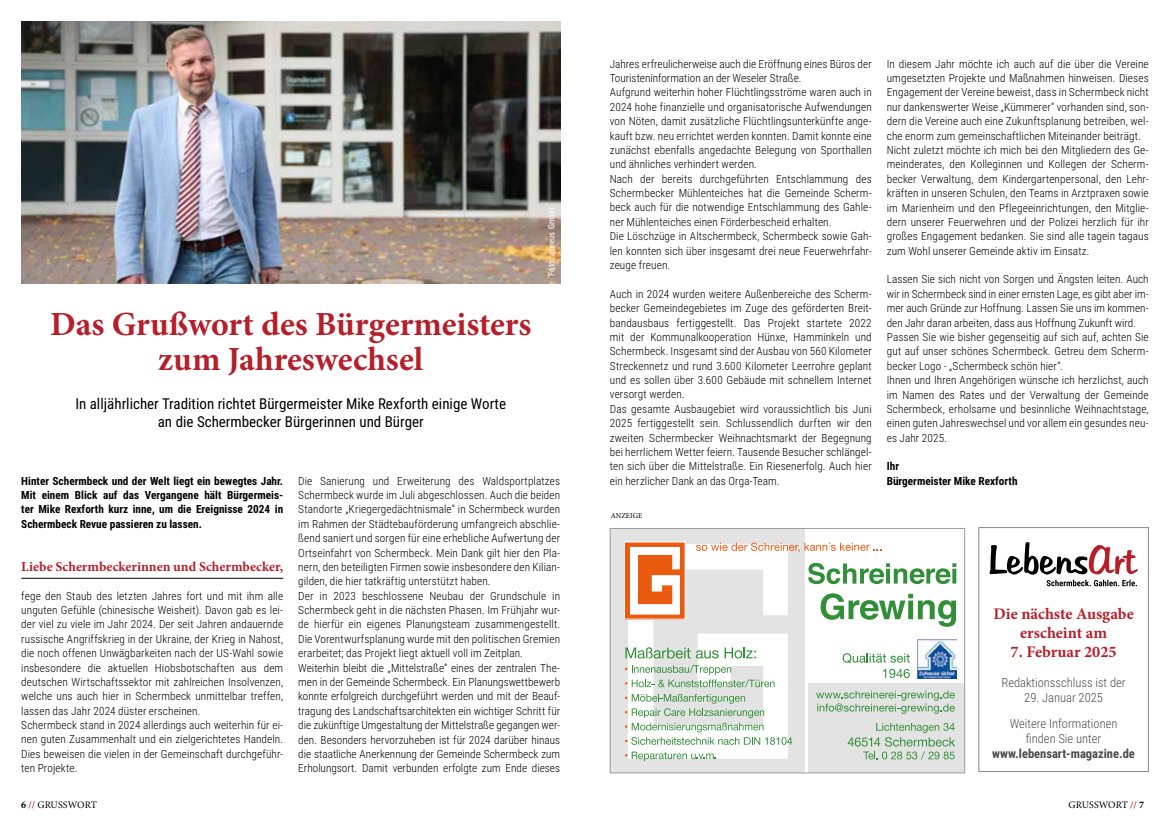
<style>
.page{position:relative;width:1170px;height:833px;background:#fff}
.page>*{position:absolute;margin:0;border:0;box-sizing:border-box;transform-origin:0 0}
.t1{font:700 33.75px/35px "Minion Pro";color:#b61f29;text-align:center}
.t2{font:700 16.25px/18.8px "Minion Pro";color:#b61f29;text-align:center}
.t3{font:15px/17.5px "Roboto Condensed";color:#000;text-align:center}
.t4{font:700 13.75px "Minion Pro";color:#b61f29}
.t5{font:300 12.5px/26.2px "Roboto Condensed";color:#4a4a49;text-align:center}
.t6{font:700 12.5px "Roboto Condensed";color:#4a4a49}
.t7{font:300 11.25px/14.4px "Roboto Condensed";letter-spacing:.01em;color:#000}
.t8{font:700 11.25px/14.4px "Roboto Condensed";color:#000;text-align:justify}
.t9{font:10px "Minion Pro";letter-spacing:.005em;color:#000}
.t10{font:8.75px "Roboto Condensed";letter-spacing:.025em;color:#fff}
.t11{font:7.5px "Minion Pro";color:#000}
.s1{font-weight:700}
.s2{font-weight:700;color:#b61f29}
</style>
<div class="page">
<div style="left:978px;top:527px;width:170px;height:245px;background:#fff;border:1px solid #878787"></div>
<svg style="left:989px;top:542px;width:148px;height:32px"></svg>
<svg style="left:1046px;top:580px;width:90px;height:6px"></svg>
<img style="left:21px;top:21px;width:539px;height:262px">
<hr style="left:21px;top:578px;width:262px;height:1px;background:#000">
<div style="left:610px;top:528px;width:194px;height:245px;background:#e3e3e3"></div>
<div style="left:624px;top:541px;width:61px;height:78px;border:1px solid #fff"></div>
<div style="left:808px;top:683px;width:156px;height:90px;background:#e3e3e3"></div>
<svg style="left:625px;top:542px;width:331px;height:219px"></svg>
<div style="left:609px;top:528px;width:355px;height:245px;border:1px solid #9d9d9c"></div>
<h1 class="t1" style="left:50px;top:306px;width:483px">Das Grußwort des Bürgermeisters zum Jahreswechsel</h1>
<h3 class="t3" style="left:75px;top:394px;width:432px">In alljährlicher Tradition richtet Bürgermeister Mike Rexforth einige Worte an die Schermbecker Bürgerinnen und Bürger</h3>
<p class="t10" style="left:545px;top:276px;width:70px;rotate:-90deg">Foto: aureus GmbH</p>
<p class="t8" style="left:21px;top:473px;width:263px">Hinter Schermbeck und der Welt liegt ein bewegtes Jahr.<br>Mit einem Blick auf das Vergangene hält Bürgermeis&shy;ter Mike Rexforth kurz inne, um die Ereignisse 2024 in Schermbeck Revue passieren zu lassen.</p>
<p class="t4" style="left:21px;top:557px;width:263px">Liebe Schermbeckerinnen und Schermbecker,</p>
<p class="t7" style="left:21px;top:588px;width:263px">fege den Staub des letzten Jahres fort und mit ihm alle unguten Gefühle (chinesische Weisheit). Davon gab es lei&shy;der viel zu viele im Jahr 2024. Der seit Jahren andauernde russische Angriffskrieg in der Ukraine, der Krieg in Nahost, die noch offenen Unwägbarkeiten nach der US-Wahl sowie insbesondere die aktuellen Hiobsbotschaften aus dem deutschen Wirtschaftssektor mit zahlreichen Insolvenzen, welche uns auch hier in Schermbeck unmittelbar treffen, lassen das Jahr 2024 düster erscheinen.<br>Schermbeck stand in 2024 allerdings auch weiterhin für ei&shy;nen guten Zusammenhalt und ein zielgerichtetes Handeln.<br>Dies beweisen die vielen in der Gemeinschaft durchgeführ&shy;ten Projekte.</p>
<p class="t7" style="left:298px;top:473px;width:263px">Die Sanierung und Erweiterung des Waldsportplatzes Schermbeck wurde im Juli abgeschlossen. Auch die beiden Standorte „Kriegergedächtnismale“ in Schermbeck wurden im Rahmen der Städtebauförderung umfangreich abschlie&shy;ßend saniert und sorgen für eine erhebliche Aufwertung der Ortseinfahrt von Schermbeck. Mein Dank gilt hier den Pla&shy;nern, den beteiligten Firmen sowie insbesondere den Kilian&shy;gilden, die hier tatkräftig unterstützt haben.<br>Der in 2023 beschlossene Neubau der Grundschule in Schermbeck geht in die nächsten Phasen. Im Frühjahr wur&shy;de hierfür ein eigenes Planungsteam zusammengestellt.<br>Die Vorentwurfsplanung wurde mit den politischen Gremien erarbeitet; das Projekt liegt aktuell voll im Zeitplan.<br>Weiterhin bleibt die „Mittelstraße“ eines der zentralen The&shy;men in der Gemeinde Schermbeck. Ein Planungswettbewerb konnte erfolgreich durchgeführt werden und mit der Beauf&shy;tragung des Landschaftsarchitekten ein wichtiger Schritt für die zukünftige Umgestaltung der Mittelstraße gegangen wer&shy;den. Besonders hervorzuheben ist für 2024 darüber hinaus die staatliche Anerkennung der Gemeinde Schermbeck zum Erholungsort. Damit verbunden erfolgte zum Ende dieses</p>
<p class="t7" style="left:609px;top:56px;width:263px">Jahres erfreulicherweise auch die Eröffnung eines Büros der Touristeninformation an der Weseler Straße.<br>Aufgrund weiterhin hoher Flüchtlingsströme waren auch in 2024 hohe finanzielle und organisatorische Aufwendungen von Nöten, damit zusätzliche Flüchtlingsunterkünfte ange&shy;kauft bzw. neu errichtet werden konnten. Damit konnte eine zunächst ebenfalls angedachte Belegung von Sporthallen und ähnliches verhindert werden.<br>Nach der bereits durchgeführten Entschlammung des Schermbecker Mühlenteiches hat die Gemeinde Scherm&shy;beck auch für die notwendige Entschlammung des Gahle&shy;ner Mühlenteiches einen Förderbescheid erhalten.<br>Die Löschzüge in Altschermbeck, Schermbeck sowie Gah&shy;len konnten sich über insgesamt drei neue Feuerwehrfahr&shy;zeuge freuen.</p>
<p class="t7" style="left:609px;top:286px;width:263px">Auch in 2024 wurden weitere Außenbereiche des Scherm&shy;becker Gemeindegebietes im Zuge des geförderten Breit&shy;bandausbaus fertiggestellt. Das Projekt startete 2022 mit der Kommunalkooperation Hünxe, Hamminkeln und Schermbeck. Insgesamt sind der Ausbau von 560 Kilometer Streckennetz und rund 3.600 Kilometer Leerrohre geplant und es sollen über 3.600 Gebäude mit schnellem Internet versorgt werden.<br>Das gesamte Ausbaugebiet wird voraussichtlich bis Juni 2025 fertiggestellt sein. Schlussendlich durften wir den zweiten Schermbecker Weihnachtsmarkt der Begegnung bei herrlichem Wetter feiern. Tausende Besucher schlängel&shy;ten sich über die Mittelstraße. Ein Riesenerfolg. Auch hier ein herzlicher Dank an das Orga-Team.</p>
<p class="t11" style="left:610px;top:510px;width:33px">ANZEIGE</p>
<p class="t7" style="left:886px;top:56px;width:263px">In diesem Jahr möchte ich auch auf die über die Vereine umgesetzten Projekte und Maßnahmen hinweisen. Dieses Engagement der Vereine beweist, dass in Schermbeck nicht nur dankenswerter Weise „Kümmerer“ vorhanden sind, son&shy;dern die Vereine auch eine Zukunftsplanung betreiben, wel&shy;che enorm zum gemeinschaftlichen Miteinander beiträgt.<br>Nicht zuletzt möchte ich mich bei den Mitgliedern des Ge&shy;meinderates, den Kolleginnen und Kollegen der Scherm&shy;becker Verwaltung, dem Kindergartenpersonal, den Lehr&shy;kräften in unseren Schulen, den Teams in Arztpraxen sowie im Marienheim und den Pflegeeinrichtungen, den Mitglie&shy;dern unserer Feuerwehren und der Polizei herzlich für ihr großes Engagement bedanken. Sie sind alle tagein tagaus zum Wohl unserer Gemeinde aktiv im Einsatz.</p>
<p class="t7" style="left:886px;top:272px;width:263px">Lassen Sie sich nicht von Sorgen und Ängsten leiten. Auch wir in Schermbeck sind in einer ernsten Lage, es gibt aber im&shy;mer auch Gründe zur Hoffnung. Lassen Sie uns im kommen&shy;den Jahr daran arbeiten, dass aus Hoffnung Zukunft wird.<br>Passen Sie wie bisher gegenseitig auf sich auf, achten Sie gut auf unser schönes Schermbeck. Getreu dem Scherm&shy;becker Logo - „Schermbeck schön hier“.<br>Ihnen und Ihren Angehörigen wünsche ich herzlichst, auch im Namen des Rates und der Verwaltung der Gemeinde Schermbeck, erholsame und besinnliche Weihnachtstage, einen guten Jahreswechsel und vor allem ein gesundes neu&shy;es Jahr 2025.</p>
<p class="t8" style="left:886px;top:459px;width:132px">Ihr<br>Bürgermeister Mike Rexforth</p>
<h2 class="t2" style="left:993px;top:604px;width:142px">Die nächste Ausgabe erscheint am</h2>
<h2 class="t2" style="left:1010px;top:642px;width:107px">7. Februar 2025</h2>
<p class="t5" style="left:1001px;top:669px;width:126px">Redaktionsschluss ist der</p>
<p class="t5" style="left:1009px;top:684px;width:109px">29. Januar 2025<br>Weitere Informationen</p>
<p class="t5" style="left:1025px;top:725px;width:77px">finden Sie unter</p>
<p class="t6" style="left:992px;top:745px;width:144px">www.lebensart-magazine.de</p>
<p class="t9" style="left:21px;top:798px;width:77px"><span class="s1">6</span> <span class="s2">//</span> GRUSSWORT</p>
<p class="t9" style="left:1068px;top:798px;width:77px">GRUSSWORT <span class="s2">//</span> <span class="s1">7</span></p>
</div>
